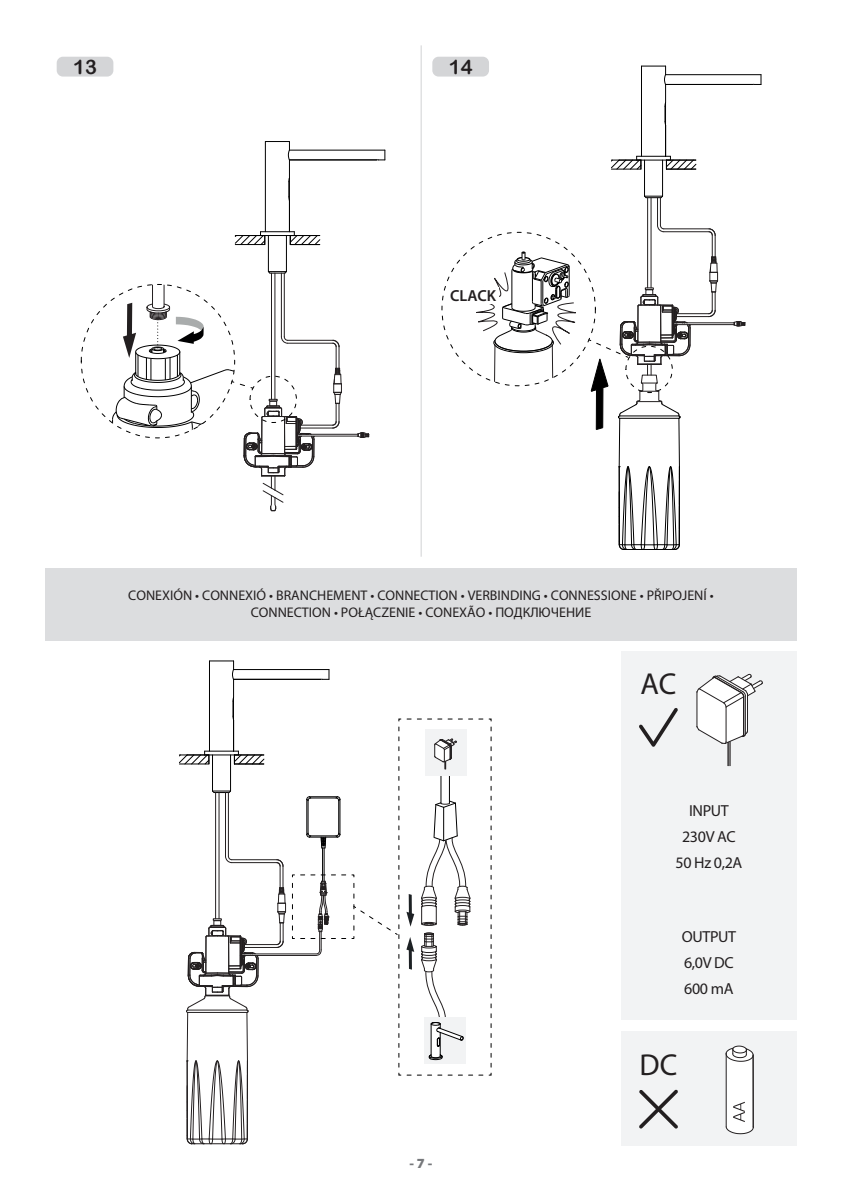
<style>
.page{position:relative;width:842px;height:1191px;background:#fff}
.page>*{position:absolute;margin:0;border:0;box-sizing:border-box;transform-origin:0 0}
.t1{font:30.4px "Myriad Pro";color:#231f20}
.t2{font:20px "Arial Rounded MT Bold";color:#231f20}
.t3{font:16px/26px "Myriad Pro";letter-spacing:-.025em;color:#231f20;text-align:center}
.t4{font:600 16px "Myriad Pro";color:#231f20}
.t5{font:14px/16.8px "Myriad Pro";color:#231f20;text-align:center}
.t6{font:900 14px "Myriad Pro";color:#76787b}
</style>
<div class="page">
<div style="left:57px;top:57px;width:56px;height:20px;background:#d4d5d7;border-radius:6px"></div>
<div style="left:432px;top:57px;width:57px;height:20px;background:#d4d5d7;border-radius:6px"></div>
<hr style="left:297px;top:436px;width:61px;height:1px;background:#231f20">
<hr style="left:298px;top:434px;width:60px;height:1px;background:#231f20">
<svg style="left:357px;top:432px;width:13px;height:6px"></svg>
<hr style="left:260px;top:231px;width:34px;height:1px;background:#000">
<hr style="left:260px;top:235px;width:34px;height:1px;background:#000">
<hr style="left:289px;top:150px;width:96px;height:1px;background:#000">
<hr style="left:289px;top:159px;width:87px;height:1px;background:#000">
<hr style="left:265px;top:141px;width:1px;height:91px;background:#000">
<hr style="left:289px;top:200px;width:1px;height:32px;background:#000">
<svg style="left:375px;top:150px;width:10px;height:11px"></svg>
<svg style="left:265px;top:141px;width:25px;height:60px"></svg>
<svg style="left:234px;top:232px;width:32px;height:14px"></svg>
<hr style="left:268px;top:235px;width:1px;height:37px;background:#000">
<hr style="left:286px;top:235px;width:1px;height:37px;background:#000">
<svg style="left:289px;top:232px;width:32px;height:14px"></svg>
<svg style="left:267px;top:270px;width:20px;height:4px"></svg>
<hr style="left:271px;top:273px;width:1px;height:126px;background:#231f20">
<hr style="left:274px;top:273px;width:1px;height:126px;background:#231f20">
<svg style="left:112px;top:284px;width:230px;height:227px"></svg>
<hr style="left:284px;top:273px;width:1px;height:64px;background:#231f20">
<hr style="left:281px;top:273px;width:1px;height:64px;background:#231f20">
<hr style="left:674px;top:324px;width:60px;height:1px;background:#231f20">
<hr style="left:674px;top:322px;width:60px;height:1px;background:#231f20">
<svg style="left:733px;top:321px;width:13px;height:6px"></svg>
<hr style="left:637px;top:156px;width:33px;height:1px;background:#000">
<hr style="left:637px;top:160px;width:33px;height:1px;background:#000">
<hr style="left:665px;top:74px;width:96px;height:1px;background:#000">
<hr style="left:665px;top:84px;width:87px;height:1px;background:#000">
<hr style="left:641px;top:66px;width:1px;height:90px;background:#000">
<hr style="left:665px;top:125px;width:1px;height:31px;background:#000">
<svg style="left:751px;top:75px;width:11px;height:10px"></svg>
<svg style="left:642px;top:66px;width:25px;height:60px"></svg>
<svg style="left:611px;top:156px;width:31px;height:14px"></svg>
<hr style="left:644px;top:160px;width:1px;height:36px;background:#000">
<hr style="left:662px;top:160px;width:1px;height:36px;background:#000">
<svg style="left:665px;top:156px;width:32px;height:14px"></svg>
<svg style="left:618px;top:443px;width:62px;height:107px"></svg>
<hr style="left:619px;top:418px;width:1px;height:49px;background:#000">
<hr style="left:678px;top:418px;width:2px;height:49px;background:#000">
<svg style="left:471px;top:195px;width:247px;height:234px"></svg>
<div style="left:621px;top:651px;width:176px;height:368px;background:#f2f3f4"></div>
<svg style="left:696px;top:673px;width:67px;height:93px"></svg>
<div style="left:621px;top:1031px;width:176px;height:114px;background:#f2f3f4"></div>
<svg style="left:639px;top:708px;width:39px;height:38px"></svg>
<svg style="left:639px;top:1089px;width:39px;height:39px"></svg>
<svg style="left:725px;top:1045px;width:29px;height:89px"></svg>
<hr style="left:753px;top:1054px;width:1px;height:73px;background:#231f20">
<hr style="left:421px;top:45px;width:1px;height:512px;background:#d1d2d4">
<svg style="left:179px;top:660px;width:313px;height:485px"></svg>
<div style="left:45px;top:568px;width:752px;height:72px;background:#dcdddf"></div>
<h2 class="t2" style="left:73px;top:55px;width:25px">13</h2>
<h2 class="t2" style="left:449px;top:55px;width:25px">14</h2>
<p class="t4" style="left:450px;top:285px;width:48px">CLACK</p>
<p class="t5" style="left:128px;top:587px;width:587px">CONEXIÓN • CONNEXIÓ • BRANCHEMENT • CONNECTION • VERBINDING • CONNESSIONE • PŘIPOJENÍ •<br>CONNECTION • POŁĄCZENIE • CONEXÃO • ПОДКЛЮЧЕНИЕ</p>
<h1 class="t1" style="left:640px;top:665px;width:37px">AC</h1>
<p class="t3" style="left:675px;top:797px;width:68px">INPUT<br>230V AC<br>50 Hz 0,2A</p>
<p class="t3" style="left:682px;top:923px;width:56px;text-align:left">OUTPUT<br>6,0V DC<br>600 mA</p>
<p class="t6" style="left:410px;top:1155px;width:24px">- 7 -</p>
<h1 class="t1" style="left:639px;top:1045px;width:39px">DC</h1>
</div>
